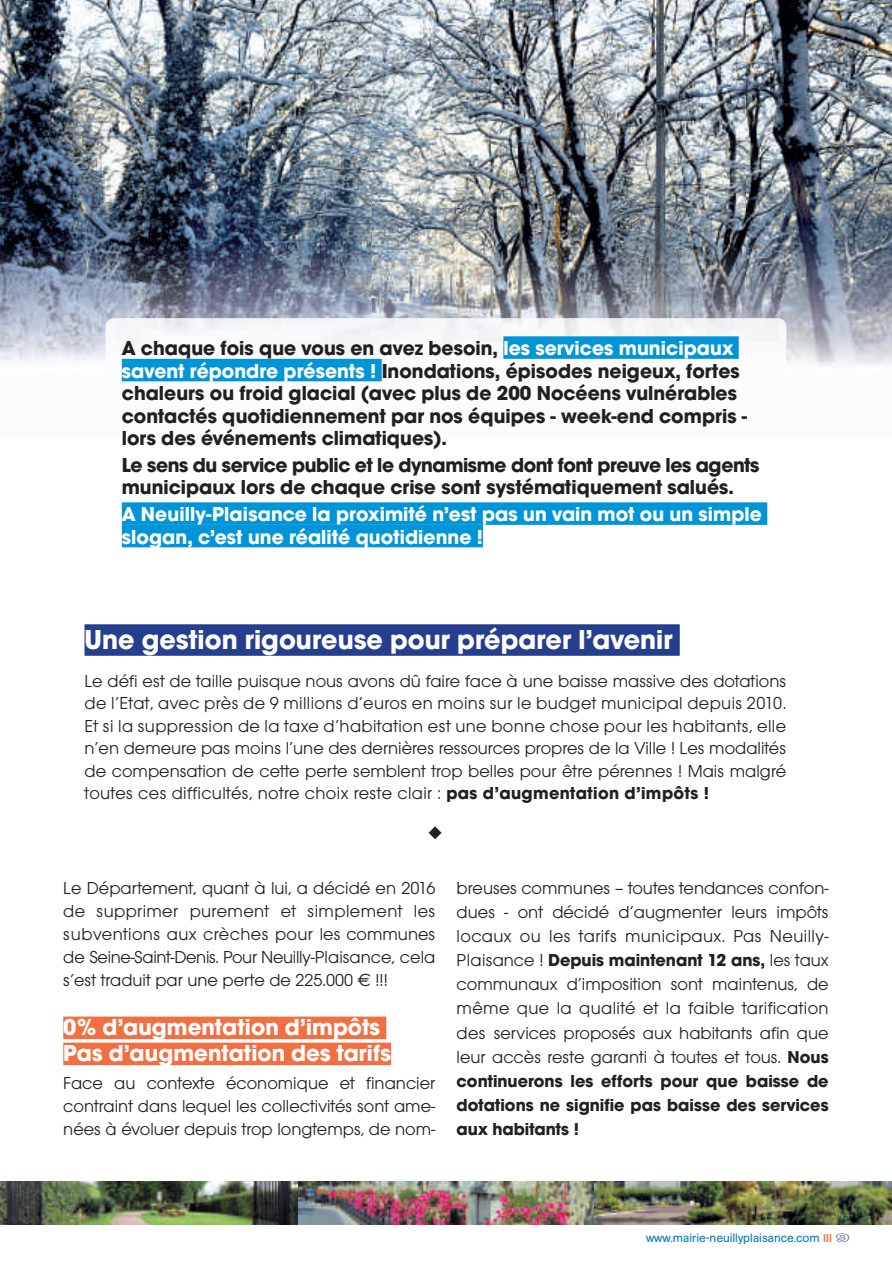
<style>
.page{position:relative;width:892px;height:1262px;background:#fff}
.page>*{position:absolute;margin:0;border:0;box-sizing:border-box;transform-origin:0 0}
.t1{font:700 28.5px "Avant Garde Gothic Itc T";color:#fff}
.t2{font:700 24px/26.1px "Avant Garde Gothic Itc T";letter-spacing:.005em;color:#fff}
.t3{font:700 21px/22.5px "Avant Garde Gothic Itc T";color:#231f20}
.t4{font:700 21px/22.5px "Avant Garde Gothic Itc T";letter-spacing:.005em;color:#fff}
.t5{font:18px/24.2px "Avant Garde Gothic Itc T";color:#231f20;text-align:justify}
.t6{font:12px "AG Book Rounded";color:#007cb6}
.s1{color:#fff}
.s2{font-weight:700}
.s3{font-family:"Euro Sans"}
.s4{font-family:"Avant Garde Gothic Itc T";font-weight:600;color:#f36f42}
.s5{font-family:"AG Book Rounded Bold Outline";color:#253f8e}
</style>
<div class="page">
<img style="left:0;top:1182px;width:892px;height:42px">
<img style="left:0;top:0;width:747px;height:336px">
<img style="left:747px;top:0;width:145px;height:366px">
<img style="left:0;top:336px;width:106px;height:26px">
<div style="left:85px;top:624px;width:595px;height:32px;background:#253f8e"></div>
<div style="left:63px;top:1016px;width:323px;height:23px;background:#f36f42"></div>
<div style="left:63px;top:1043px;width:328px;height:22px;background:#f36f42"></div>
<img style="left:106px;top:318px;width:680px;height:64px">
<div style="left:503px;top:336px;width:236px;height:23px;background:#0095d9"></div>
<div style="left:122px;top:359px;width:260px;height:22px;background:#0095d9"></div>
<div style="left:122px;top:502px;width:645px;height:23px;background:#0095d9"></div>
<div style="left:122px;top:525px;width:361px;height:22px;background:#0095d9"></div>
<p class="t3" style="left:122px;top:339px;width:627px">A chaque fois que vous en avez besoin, <span class="s1">les services municipaux savent répondre présents !</span> Inondations, épisodes neigeux, fortes chaleurs ou froid glacial (avec plus de 200 Nocéens vulnérables contactés quotidiennement par nos équipes - week-end compris - lors des événements climatiques).</p>
<p class="t3" style="left:122px;top:455px;width:639px">Le sens du service public et le dynamisme dont font preuve les agents municipaux lors de chaque crise sont systématiquement salués.</p>
<p class="t4" style="left:122px;top:505px;width:642px">A Neuilly-Plaisance la proximité n’est pas un vain mot ou un simple slogan, c’est une réalité quotidienne !</p>
<h1 class="t1" style="left:85px;top:629px;width:590px">Une gestion rigoureuse pour préparer l’avenir</h1>
<p class="t5" style="left:85px;top:671px;width:703px;line-height:22.5px">Le défi est de taille puisque nous avons dû faire face à une baisse massive des dotations de l’Etat, avec près de 9 millions d’euros en moins sur le budget municipal depuis 2010.<br>Et si la suppression de la taxe d’habitation est une bonne chose pour les habitants, elle n’en demeure pas moins l’une des dernières ressources propres de la Ville ! Les modalités de compensation de cette perte semblent trop belles pour être pérennes ! Mais malgré toutes ces difficultés, notre choix reste clair : <span class="s2">pas d’augmentation d’impôts !</span></p>
<p class="t5" style="left:63px;top:878px;width:374px;line-height:23.1px">Le Département, quant à lui, a décidé en 2016 de supprimer purement et simplement les subventions aux crèches pour les communes de Seine-Saint-Denis. Pour Neuilly-Plaisance, cela s’est traduit par une perte de 225.000 <span class="s3">€</span> !!!</p>
<h2 class="t2" style="left:63px;top:1016px;width:329px">0% d’augmentation d’impôts<br>Pas d’augmentation des tarifs</h2>
<p class="t5" style="left:63px;top:1073px;width:374px;line-height:23.1px">Face au contexte économique et financier contraint dans lequel les collectivités sont ame&shy;nées à évoluer depuis trop longtemps, de nom-</p>
<p class="t5" style="left:457px;top:877px;width:374px">breuses communes – toutes tendances confon&shy;dues - ont décidé d’augmenter leurs impôts locaux ou les tarifs municipaux. Pas Neuilly-Plaisance ! <span class="s2">Depuis maintenant 12 ans,</span> les taux communaux d’imposition sont maintenus, de même que la qualité et la faible tarification des services proposés aux habitants afin que leur accès reste garanti à toutes et tous. <span class="s2">Nous continuerons les efforts pour que baisse de dotations ne signifie pas baisse des services aux habitants !</span></p>
<p class="t6" style="left:646px;top:1234px;width:205px">www.mairie-neuillyplaisance.com <span class="s4">III</span> <span class="s5">9</span></p>
</div>
